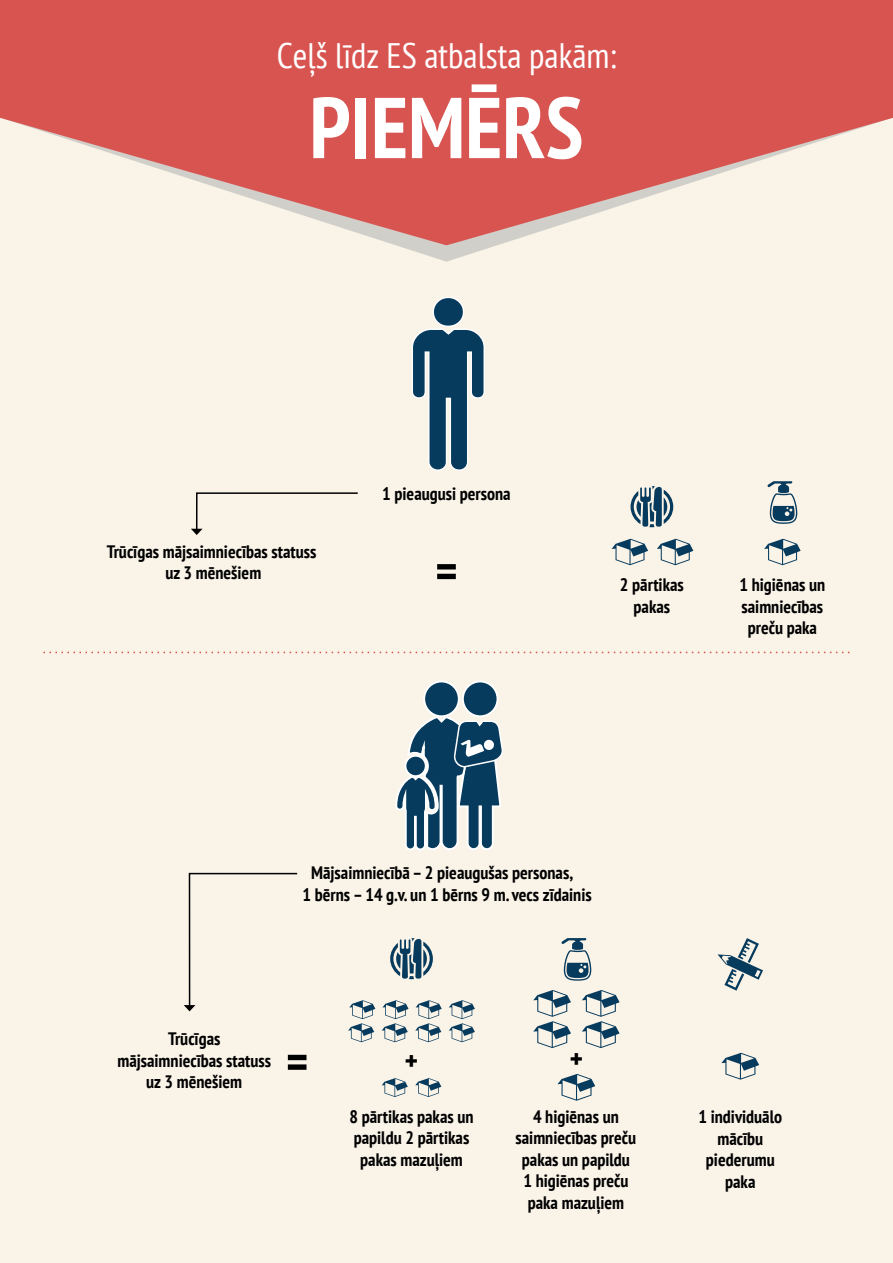
<style>
.page{position:relative;width:893px;height:1263px;background:#fff}
.page>*{position:absolute;margin:0;border:0;box-sizing:border-box;transform-origin:0 0}
.t1{font:700 condensed 86.1px "PT Sans";color:#fff}
.t2{font:700 condensed 50.7px "PT Sans";color:#000}
.t3{font:condensed 35.4px "PT Sans";color:#fff}
.t4{font:700 condensed 30px "PT Sans";color:#000}
.t5{font:700 condensed 18px/21.6px "PT Sans";color:#000;text-align:center}
</style>
<div class="page">
<div style="left:0;top:97px;width:893px;height:1166px;background:#f9f3e8"></div>
<svg style="left:0;top:0;width:893px;height:245px;fill:#d85450"></svg>
<svg style="left:43px;top:652px;width:807px;height:1px"></svg>
<svg style="left:412px;top:297px;width:73px;height:174px"></svg>
<svg style="left:630px;top:486px;width:43px;height:41px"></svg>
<svg style="left:657px;top:539px;width:36px;height:26px"></svg>
<svg style="left:612px;top:539px;width:36px;height:26px"></svg>
<svg style="left:764px;top:539px;width:37px;height:26px"></svg>
<svg style="left:390px;top:938px;width:43px;height:41px"></svg>
<svg style="left:382px;top:1078px;width:26px;height:19px"></svg>
<svg style="left:415px;top:1078px;width:26px;height:19px"></svg>
<svg style="left:415px;top:1000px;width:27px;height:42px"></svg>
<svg style="left:348px;top:1000px;width:27px;height:42px"></svg>
<svg style="left:449px;top:1000px;width:26px;height:42px"></svg>
<svg style="left:382px;top:1000px;width:27px;height:42px"></svg>
<svg style="left:184px;top:872px;width:114px;height:139px"></svg>
<svg style="left:191px;top:492px;width:167px;height:43px"></svg>
<svg style="left:533px;top:990px;width:38px;height:58px"></svg>
<svg style="left:582px;top:990px;width:38px;height:58px"></svg>
<svg style="left:557px;top:1074px;width:38px;height:27px"></svg>
<svg style="left:561px;top:938px;width:30px;height:43px"></svg>
<svg style="left:721px;top:1053px;width:38px;height:27px"></svg>
<svg style="left:717px;top:938px;width:46px;height:53px"></svg>
<div style="left:424px;top:681px;width:35px;height:35px;background:#073b5d;border-radius:50%"></div>
<div style="left:423px;top:680px;width:37px;height:37px;border:2px solid #fff;border-radius:50%"></div>
<div style="left:463px;top:681px;width:34px;height:35px;background:#073b5d;border-radius:50%"></div>
<div style="left:462px;top:680px;width:37px;height:37px;border:2px solid #fff;border-radius:50%"></div>
<svg style="left:395px;top:712px;width:108px;height:139px"></svg>
<svg style="left:767px;top:481px;width:30px;height:43px"></svg>
<h3 class="t3" style="left:277px;top:33px;width:341px">Ceļš līdz ES atbalsta pakām:</h3>
<h1 class="t1" style="left:309px;top:71px;width:275px">PIEMĒRS</h1>
<p class="t5" style="left:107px;top:540px;width:211px">Trūcīgas mājsaimniecības statuss uz 3 mēnešiem</p>
<p class="t5" style="left:382px;top:482px;width:130px">1 pieaugusi persona</p>
<h2 class="t2" style="left:435px;top:537px;width:24px">=</h2>
<p class="t5" style="left:620px;top:574px;width:65px">2 pārtikas pakas</p>
<p class="t5" style="left:739px;top:574px;width:87px">1 higiēnas un saimniecības preču paka</p>
<p class="t5" style="left:302px;top:862px;width:291px">Mājsaimniecībā – 2 pieaugušas personas,<br>1 bērns – 14 g.v. un 1 bērns 9 m.vecs zīdainis</p>
<p class="t5" style="left:117px;top:1027px;width:155px">Trūcīgas mājsaimniecības statuss uz 3 mēnešiem</p>
<h2 class="t2" style="left:286px;top:1028px;width:24px">=</h2>
<h3 class="t4" style="left:405px;top:1041px;width:15px">+</h3>
<h3 class="t4" style="left:570px;top:1039px;width:15px">+</h3>
<p class="t5" style="left:349px;top:1105px;width:126px">8 pārtikas pakas un papildu 2 pārtikas pakas mazuļiem</p>
<p class="t5" style="left:516px;top:1105px;width:122px">4 higiēnas un saimniecības preču pakas un papildu<br>1 higiēnas preču paka mazuļiem</p>
<p class="t5" style="left:698px;top:1105px;width:85px">1 individuālo mācību piederumu paka</p>
</div>
